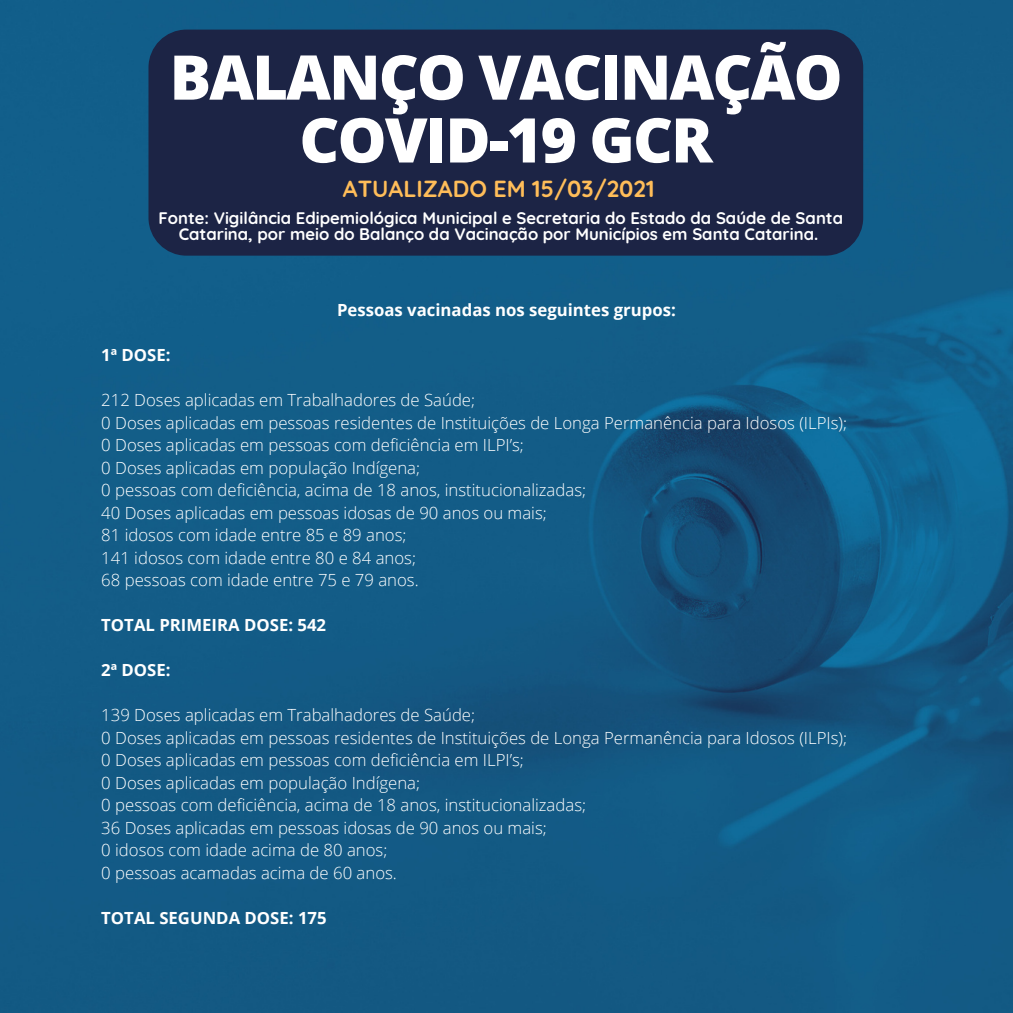
<style>
.page{position:relative;width:1013px;height:1013px;background:#fff}
.page>*{position:absolute;margin:0;border:0;box-sizing:border-box;transform-origin:0 0}
.t1{font:800 61.62px/62.8px "Open Sans";letter-spacing:-.03em;color:#fff;text-align:center}
.t2{font:700 23.25px "Quicksand";color:#ffbd59}
.t3{font:300 16.75px "Open Sans";color:#fff}
.t4{font:700 16.75px "Open Sans";color:#fff}
.t5{font:700 16.62px/15.9px "Quicksand";color:#fff;text-align:center}
</style>
<div class="page">
<img style="left:0;top:0;width:1012px;height:1012px">
<div style="left:148px;top:30px;width:715px;height:226px;background:#1c2445;border-radius:38px"></div>
<p class="t1" style="left:170px;top:44px;width:674px">BALANÇO VACINAÇÃO<br>COVID-19 GCR</p>
<p class="t2" style="left:343px;top:174px;width:313px">ATUALIZADO EM 15/03/2021</p>
<p class="t5" style="left:158px;top:210px;width:686px">Fonte: Vigilância Edipemiológica Municipal e Secretaria do Estado da Saúde de Santa<br>Catarina, por meio do Balanço da Vacinação por Municípios em Santa Catarina.</p>
<p class="t4" style="left:337px;top:298px;width:340px">Pessoas vacinadas nos seguintes grupos:</p>
<p class="t4" style="left:101px;top:343px;width:71px">1ª DOSE:</p>
<p class="t3" style="left:101px;top:388px;width:375px">212 Doses aplicadas em Trabalhadores de Saúde;</p>
<p class="t3" style="left:101px;top:411px;width:747px">0 Doses aplicadas em pessoas residentes de Instituições de Longa Permanência para Idosos (ILPIs);</p>
<p class="t3" style="left:101px;top:433px;width:424px">0 Doses aplicadas em pessoas com deficiência em ILPI’s;</p>
<p class="t3" style="left:101px;top:456px;width:320px">0 Doses aplicadas em população Indígena;</p>
<p class="t3" style="left:101px;top:478px;width:486px">0 pessoas com deficiência, acima de 18 anos, institucionalizadas;</p>
<p class="t3" style="left:101px;top:501px;width:447px">40 Doses aplicadas em pessoas idosas de 90 anos ou mais;</p>
<p class="t3" style="left:101px;top:523px;width:307px">81 idosos com idade entre 85 e 89 anos;</p>
<p class="t3" style="left:101px;top:546px;width:316px">141 idosos com idade entre 80 e 84 anos;</p>
<p class="t3" style="left:101px;top:568px;width:319px">68 pessoas com idade entre 75 e 79 anos.</p>
<p class="t4" style="left:101px;top:613px;width:226px">TOTAL PRIMEIRA DOSE: 542</p>
<p class="t4" style="left:101px;top:658px;width:71px">2ª DOSE:</p>
<p class="t3" style="left:101px;top:703px;width:375px">139 Doses aplicadas em Trabalhadores de Saúde;</p>
<p class="t3" style="left:101px;top:726px;width:747px">0 Doses aplicadas em pessoas residentes de Instituições de Longa Permanência para Idosos (ILPIs);</p>
<p class="t3" style="left:101px;top:748px;width:424px">0 Doses aplicadas em pessoas com deficiência em ILPI’s;</p>
<p class="t3" style="left:101px;top:771px;width:320px">0 Doses aplicadas em população Indígena;</p>
<p class="t3" style="left:101px;top:793px;width:486px">0 pessoas com deficiência, acima de 18 anos, institucionalizadas;</p>
<p class="t3" style="left:101px;top:816px;width:447px">36 Doses aplicadas em pessoas idosas de 90 anos ou mais;</p>
<p class="t3" style="left:101px;top:838px;width:287px">0 idosos com idade acima de 80 anos;</p>
<p class="t3" style="left:101px;top:861px;width:297px">0 pessoas acamadas acima de 60 anos.</p>
<p class="t4" style="left:101px;top:906px;width:227px">TOTAL SEGUNDA DOSE: 175</p>
</div>
